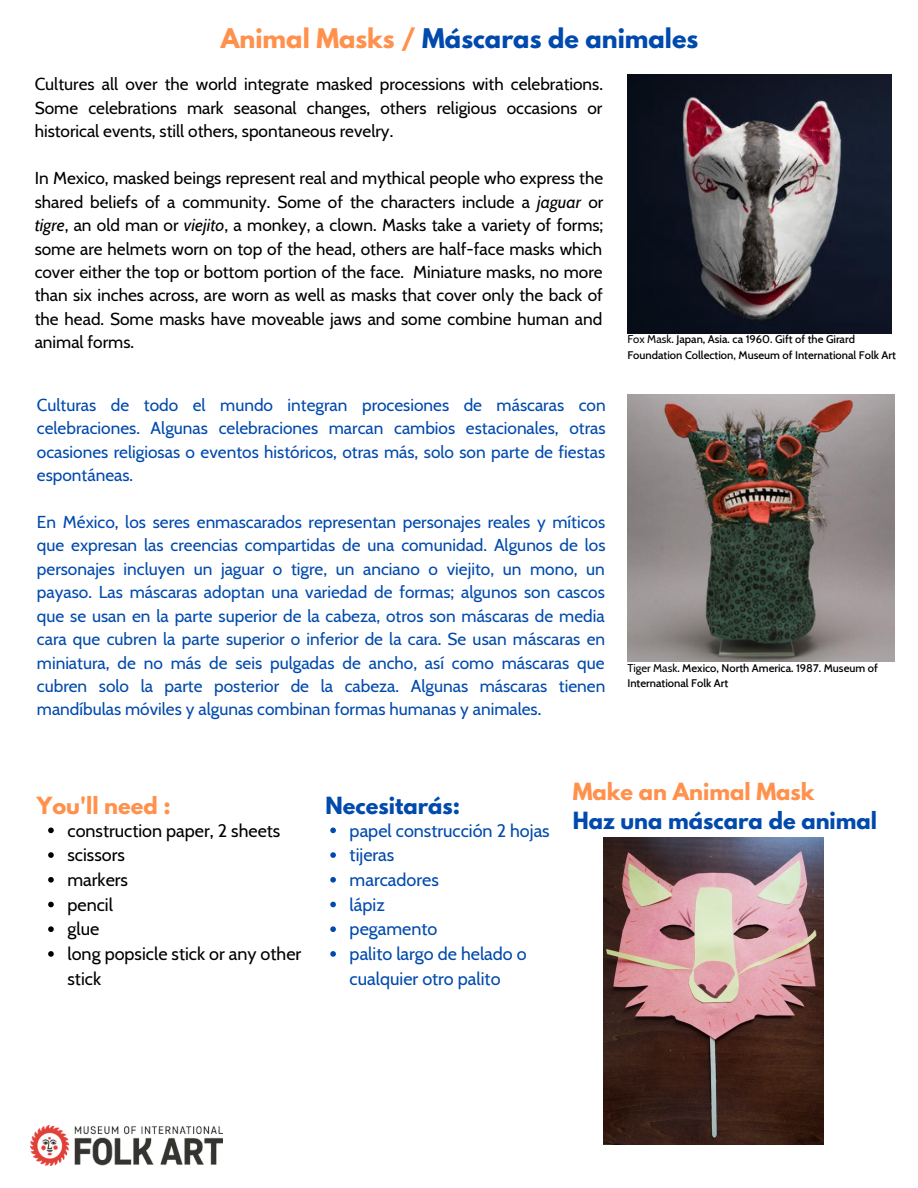
<style>
.page{position:relative;width:918px;height:1188px;background:#fff}
.page>*{position:absolute;margin:0;border:0;box-sizing:border-box;transform-origin:0 0}
.t1{font:700 24px "League Spartan";color:#004aad}
.t2{font:700 21px "League Spartan";color:#004aad}
.t3{font:700 21px "League Spartan";color:#ff914d}
.t4{font:18px/24.8px "Cabin";color:#004aad}
.t5{font:18px/24.8px "Cabin";color:#000}
.t6{font:17.25px/23.4px "Cabin";color:#004aad;text-align:justify}
.t7{font:17.25px/23.4px "Cabin";color:#000;text-align:justify}
.t8{font:500 11.25px/15.8px "Cabin";color:#000}
.s1{color:#ff914d}
.s2{font-style:italic}
.s3{font-weight:400}
</style>
<div class="page">
<img style="left:30px;top:1126px;width:193px;height:39px">
<img style="left:627px;top:75px;width:265px;height:258px">
<img style="left:627px;top:395px;width:267px;height:267px">
<svg style="left:48px;top:828px;width:6px;height:5px"></svg>
<svg style="left:48px;top:852px;width:6px;height:6px"></svg>
<svg style="left:48px;top:877px;width:6px;height:6px"></svg>
<svg style="left:48px;top:902px;width:6px;height:5px"></svg>
<svg style="left:48px;top:926px;width:6px;height:6px"></svg>
<svg style="left:48px;top:951px;width:6px;height:6px"></svg>
<svg style="left:330px;top:828px;width:6px;height:5px"></svg>
<svg style="left:330px;top:852px;width:6px;height:6px"></svg>
<svg style="left:330px;top:877px;width:6px;height:6px"></svg>
<svg style="left:330px;top:902px;width:6px;height:5px"></svg>
<svg style="left:330px;top:926px;width:6px;height:6px"></svg>
<svg style="left:330px;top:951px;width:6px;height:6px"></svg>
<img style="left:603px;top:838px;width:221px;height:307px">
<p class="t1" style="left:221px;top:26px;width:479px"><span class="s1">Animal Masks /</span> Máscaras de animales</p>
<p class="t7" style="left:35px;top:73px;width:570px">Cultures all over the world integrate masked processions with celebrations.<br>Some celebrations mark seasonal changes, others religious occasions or historical events, still others, spontaneous revelry.</p>
<p class="t7" style="left:35px;top:166px;width:570px">In Mexico, masked beings represent real and mythical people who express the shared beliefs of a community. Some of the characters include a <span class="s2">jaguar</span> or <span class="s2">tigre</span>, an old man or <span class="s2">viejito</span>, a monkey, a clown. Masks take a variety of forms; some are helmets worn on top of the head, others are half-face masks which cover either the top or bottom portion of the face. Miniature masks, no more than six inches across, are worn as well as masks that cover only the back of the head. Some masks have moveable jaws and some combine human and animal forms.</p>
<p class="t6" style="left:37px;top:393px;width:570px">Culturas de todo el mundo integran procesiones de máscaras con celebraciones. Algunas celebraciones marcan cambios estacionales, otras ocasiones religiosas o eventos históricos, otras más, solo son parte de fiestas espontáneas.</p>
<p class="t6" style="left:37px;top:510px;width:570px">En México, los seres enmascarados representan personajes reales y míticos que expresan las creencias compartidas de una comunidad. Algunos de los personajes incluyen un jaguar o tigre, un anciano o viejito, un mono, un payaso. Las máscaras adoptan una variedad de formas; algunos son cascos que se usan en la parte superior de la cabeza, otros son máscaras de media cara que cubren la parte superior o inferior de la cara. Se usan máscaras en miniatura, de no más de seis pulgadas de ancho, así como máscaras que cubren solo la parte posterior de la cabeza. Algunas máscaras tienen mandíbulas móviles y algunas combinan formas humanas y animales.</p>
<p class="t8" style="left:627px;top:331px;width:270px"><span class="s3">Fox Mask</span>. Japan, Asia. ca 1960. Gift of the Girard<br>Foundation Collection, Museum of International Folk Art</p>
<p class="t8" style="left:627px;top:660px;width:252px"><span class="s3">Tiger Mask</span>. Mexico, North America. 1987. Museum of<br>International Folk Art</p>
<p class="t3" style="left:37px;top:795px;width:135px">You'll need :</p>
<p class="t2" style="left:326px;top:795px;width:136px">Necesitarás:</p>
<p class="t5" style="left:68px;top:818px;width:214px">construction paper, 2 sheets</p>
<p class="t5" style="left:68px;top:842px;width:59px">scissors</p>
<p class="t5" style="left:68px;top:867px;width:62px">markers</p>
<p class="t5" style="left:68px;top:892px;width:47px">pencil</p>
<p class="t5" style="left:68px;top:917px;width:33px">glue</p>
<p class="t5" style="left:68px;top:941px;width:235px">long popsicle stick or any other stick</p>
<p class="t4" style="left:350px;top:818px;width:202px">papel construcción 2 hojas</p>
<p class="t4" style="left:350px;top:842px;width:46px">tijeras</p>
<p class="t4" style="left:350px;top:867px;width:91px">marcadores</p>
<p class="t4" style="left:350px;top:892px;width:37px">lápiz</p>
<p class="t4" style="left:350px;top:917px;width:89px">pegamento</p>
<p class="t4" style="left:350px;top:941px;width:179px">palito largo de helado o cualquier otro palito</p>
<p class="t3" style="left:573px;top:781px;width:243px">Make an Animal Mask</p>
<p class="t2" style="left:573px;top:810px;width:306px">Haz una máscara de animal</p>
</div>
